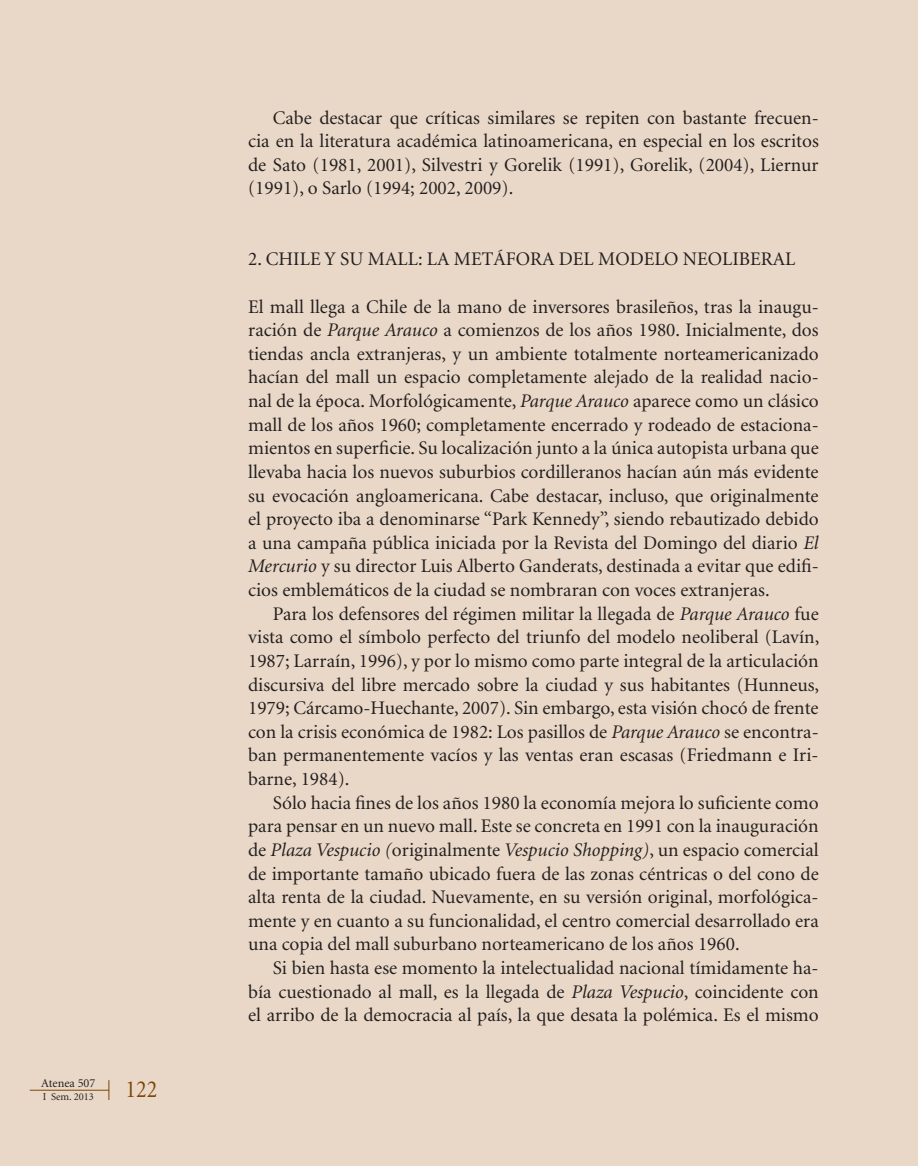
<style>
.page{position:relative;width:918px;height:1166px;background:#e9d8c7}
.page>*{position:absolute;margin:0;border:0;box-sizing:border-box;transform-origin:0 0}
.t1{font:24.5px "Minion";color:#7d4704;scale:.9 1}
.t2{font:19.25px/23.6px "Minion";color:#231f20;text-align:justify}
.t3{font:12.25px "Minion";color:#231f20}
.t4{font:10.5px "Minion";color:#231f20}
.s1{font-style:italic}
</style>
<div class="page">
<hr style="left:30px;top:1090px;width:79px;height:1px;background:#7d4704">
<svg style="left:109px;top:1080px;width:1px;height:20px"></svg>
<p class="t3" style="left:41px;top:1077px;width:56px">Atenea 507</p>
<p class="t4" style="left:43px;top:1091px;width:53px">I Sem. 2013</p>
<p class="t1" style="left:126px;top:1077px;width:37px">122</p>
<p class="t2" style="left:248px;top:106px;width:572px;text-indent:25px">Cabe destacar que críticas similares se repiten con bastante frecuen&shy;cia en la literatura académica latinoamericana, en especial en los escritos de Sato (1981, 2001), Silvestri y Gorelik (1991), Gorelik, (2004), Liernur (1991), o Sarlo (1994; 2002, 2009).</p>
<p class="t2" style="left:248px;top:248px;width:549px">2. CHILE Y SU MALL: LA METÁFORA DEL MODELO NEOLIBERAL</p>
<p class="t2" style="left:248px;top:295px;width:572px">El mall llega a Chile de la mano de inversores brasileños, tras la inaugu&shy;ración de <span class="s1">Parque Arauco</span> a comienzos de los años 1980. Inicialmente, dos tiendas ancla extranjeras, y un ambiente totalmente norteamericanizado hacían del mall un espacio completamente alejado de la realidad nacio&shy;nal de la época. Morfológicamente, <span class="s1">Parque Arauco</span> aparece como un clásico mall de los años 1960; completamente encerrado y rodeado de estaciona&shy;mientos en superficie. Su localización junto a la única autopista urbana que llevaba hacia los nuevos suburbios cordilleranos hacían aún más evidente su evocación angloamericana. Cabe destacar, incluso, que originalmente el proyecto iba a denominarse “Park Kennedy”, siendo rebautizado debido a una campaña pública iniciada por la Revista del Domingo del diario <span class="s1">El Mercurio</span> y su director Luis Alberto Ganderats, destinada a evitar que edifi&shy;cios emblemáticos de la ciudad se nombraran con voces extranjeras.</p>
<p class="t2" style="left:248px;top:602px;width:573px;text-indent:25px">Para los defensores del régimen militar la llegada de <span class="s1">Parque Arauco</span> fue vista como el símbolo perfecto del triunfo del modelo neoliberal (Lavín, 1987; Larraín, 1996), y por lo mismo como parte integral de la articulación discursiva del libre mercado sobre la ciudad y sus habitantes (Hunneus, 1979; Cárcamo-Huechante, 2007). Sin embargo, esta visión chocó de frente con la crisis económica de 1982: Los pasillos de <span class="s1">Parque Arauco</span> se encontra&shy;ban permanentemente vacíos y las ventas eran escasas (Friedmann e Iri&shy;barne, 1984).</p>
<p class="t2" style="left:248px;top:791px;width:572px;text-indent:25px">Sólo hacia fines de los años 1980 la economía mejora lo suficiente como para pensar en un nuevo mall. Este se concreta en 1991 con la inauguración de <span class="s1">Plaza Vespucio (</span>originalmente <span class="s1">Vespucio Shopping)</span>, un espacio comercial de importante tamaño ubicado fuera de las zonas céntricas o del cono de alta renta de la ciudad. Nuevamente, en su versión original, morfológica&shy;mente y en cuanto a su funcionalidad, el centro comercial desarrollado era una copia del mall suburbano norteamericano de los años 1960.</p>
<p class="t2" style="left:248px;top:957px;width:572px;text-indent:25px">Si bien hasta ese momento la intelectualidad nacional tímidamente ha&shy;bía cuestionado al mall, es la llegada de <span class="s1">Plaza Vespucio</span>, coincidente con el arribo de la democracia al país, la que desata la polémica. Es el mismo</p>
</div>
